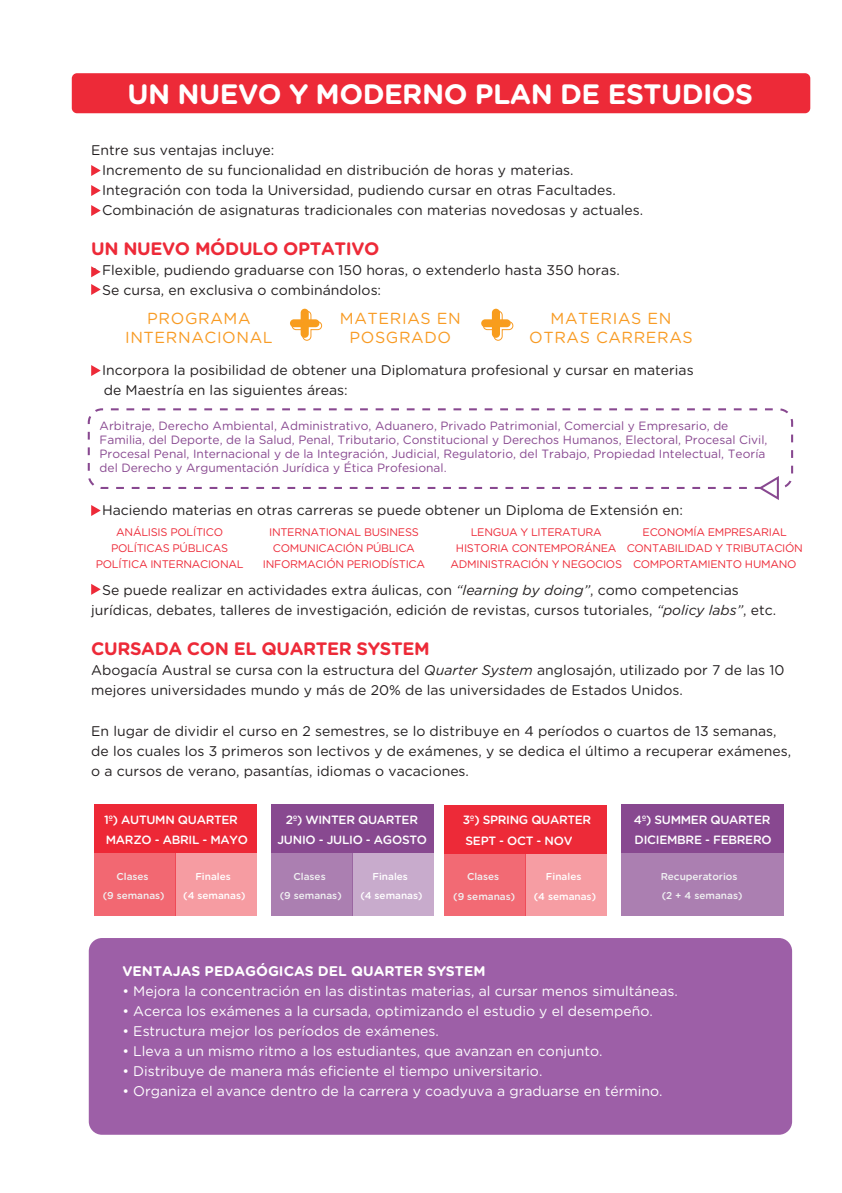
<style>
.page{position:relative;width:842px;height:1193px;background:#fff}
.page>*{position:absolute;margin:0;border:0;box-sizing:border-box;transform-origin:0 0}
.t1{font:700 28px "Gotham Rounded";letter-spacing:-.02em;color:#fff}
.t2{font:700 18px "Gotham Rounded";letter-spacing:-.02em;color:#ed2a38}
.t3{font:16px/18px "Gotham Rounded";letter-spacing:.04em;color:#f89b24;text-align:center}
.t4{font:14px/20px "Gotham Rounded";color:#231f20}
.t5{font:14px "Gotham Rounded";color:#fff}
.t6{font:700 14px "Gotham Rounded";color:#fff}
.t7{font:12px/14px "Gotham Rounded";color:#884890}
.t8{font:500 12px "Gotham Rounded";letter-spacing:-.025em;color:#fff}
.t9{font:11px/16px "Gotham Rounded";letter-spacing:-.025em;color:#ed2a38;text-align:center}
.t10{font:500 10px/19.4px "Gotham Rounded";color:#f0f1f2;text-align:center}
.t11{font:500 10px/19.4px "Gotham Rounded";color:#fff;text-align:center}
.s1{font-style:italic}
</style>
<div class="page">
<div style="left:72px;top:73px;width:737px;height:40px;background:#ed2a38;border-radius:5px"></div>
<div style="left:88px;top:408px;width:704px;height:81px;border:2px dashed #884890;border-radius:13px"></div>
<svg style="left:758px;top:476px;width:20px;height:24px"></svg>
<div style="left:89px;top:938px;width:702px;height:196px;background:#9d5fa7;border-radius:13px"></div>
<div style="left:94px;top:804px;width:162px;height:49px;background:#ed2836"></div>
<div style="left:620px;top:804px;width:163px;height:49px;background:#884890"></div>
<div style="left:271px;top:804px;width:162px;height:49px;background:#884990"></div>
<div style="left:444px;top:805px;width:162px;height:48px;background:#ed2a38"></div>
<div style="left:94px;top:853px;width:81px;height:62px;background:#f26872"></div>
<div style="left:620px;top:853px;width:163px;height:62px;background:#ab7fb1"></div>
<div style="left:271px;top:853px;width:81px;height:62px;background:#ab7fb1"></div>
<div style="left:444px;top:853px;width:81px;height:63px;background:#f26a74"></div>
<div style="left:175px;top:853px;width:81px;height:62px;background:#f69ca2"></div>
<div style="left:352px;top:853px;width:81px;height:62px;background:#c8abcc"></div>
<div style="left:525px;top:853px;width:81px;height:63px;background:#f69da3"></div>
<svg style="left:91px;top:165px;width:10px;height:11px"></svg>
<svg style="left:91px;top:185px;width:10px;height:11px"></svg>
<svg style="left:91px;top:205px;width:10px;height:11px"></svg>
<svg style="left:91px;top:266px;width:10px;height:11px"></svg>
<svg style="left:91px;top:284px;width:10px;height:11px"></svg>
<svg style="left:91px;top:365px;width:10px;height:11px"></svg>
<svg style="left:91px;top:505px;width:10px;height:11px"></svg>
<svg style="left:91px;top:584px;width:10px;height:11px"></svg>
<svg style="left:290px;top:309px;width:32px;height:32px"></svg>
<svg style="left:481px;top:309px;width:32px;height:32px"></svg>
<h1 class="t1" style="left:127px;top:74px;width:627px">UN NUEVO Y MODERNO PLAN DE ESTUDIOS</h1>
<p class="t4" style="left:91px;top:140px;width:185px">Entre sus ventajas incluye:</p>
<p class="t4" style="left:91px;top:160px;width:483px">• Incremento de su funcionalidad en distribución de horas y materias.</p>
<p class="t4" style="left:91px;top:180px;width:526px">• Integración con toda la Universidad, pudiendo cursar en otras Facultades.</p>
<p class="t4" style="left:91px;top:200px;width:553px">• Combinación de asignaturas tradicionales con materias novedosas y actuales.</p>
<p class="t2" style="left:91px;top:236px;width:290px">UN NUEVO MÓDULO OPTATIVO</p>
<p class="t4" style="left:91px;top:260px;width:530px">• Flexible, pudiendo graduarse con 150 horas, o extenderlo hasta 350 horas.</p>
<p class="t4" style="left:91px;top:280px;width:291px">• Se cursa, en exclusiva o combinándolos:</p>
<p class="t3" style="left:125px;top:309px;width:149px">PROGRAMA<br>INTERNACIONAL</p>
<p class="t3" style="left:340px;top:309px;width:122px">MATERIAS EN<br>POSGRADO</p>
<p class="t3" style="left:529px;top:309px;width:165px">MATERIAS EN<br>OTRAS CARRERAS</p>
<p class="t4" style="left:104px;top:360px;width:591px;text-indent:-13px">• Incorpora la posibilidad de obtener una Diplomatura profesional y cursar en materias de Maestría en las siguientes áreas:</p>
<p class="t7" style="left:99px;top:418px;width:669px">Arbitraje, Derecho Ambiental, Administrativo, Aduanero, Privado Patrimonial, Comercial y Empresario, de Familia, del Deporte, de la Salud, Penal, Tributario, Constitucional y Derechos Humanos, Electoral, Procesal Civil, Procesal Penal, Internacional y de la Integración, Judicial, Regulatorio, del Trabajo, Propiedad Intelectual, Teoría del Derecho y Argumentación Jurídica y Ética Profesional.</p>
<p class="t4" style="left:91px;top:500px;width:593px">• Haciendo materias en otras carreras se puede obtener un Diploma de Extensión en:</p>
<p class="t9" style="left:96px;top:523px;width:149px">ANÁLISIS POLÍTICO<br>POLÍTICAS PÚBLICAS<br>POLÍTICA INTERNACIONAL</p>
<p class="t9" style="left:263px;top:523px;width:164px">INTERNATIONAL BUSINESS<br>COMUNICACIÓN PÚBLICA<br>INFORMACIÓN PERIODÍSTICA</p>
<p class="t9" style="left:450px;top:523px;width:173px">LENGUA Y LITERATURA<br>HISTORIA CONTEMPORÁNEA<br>ADMINISTRACIÓN Y NEGOCIOS</p>
<p class="t9" style="left:626px;top:523px;width:178px">ECONOMÍA EMPRESARIAL<br>CONTABILIDAD Y TRIBUTACIÓN<br>COMPORTAMIENTO HUMANO</p>
<p class="t4" style="left:91px;top:580px;width:686px">• Se puede realizar en actividades extra áulicas, con <span class="s1">“learning by doing”</span>, como competencias jurídicas, debates, talleres de investigación, edición de revistas, cursos tutoriales, <span class="s1">“policy labs”</span>, etc.</p>
<p class="t2" style="left:91px;top:636px;width:340px">CURSADA CON EL QUARTER SYSTEM</p>
<p class="t4" style="left:91px;top:660px;width:694px">Abogacía Austral se cursa con la estructura del <span class="s1">Quarter System</span> anglosajón, utilizado por 7 de las 10 mejores universidades mundo y más de 20% de las universidades de Estados Unidos.</p>
<p class="t4" style="left:91px;top:720px;width:701px">En lugar de dividir el curso en 2 semestres, se lo distribuye en 4 períodos o cuartos de 13 semanas, de los cuales los 3 primeros son lectivos y de exámenes, y se dedica el último a recuperar exámenes, o a cursos de verano, pasantías, idiomas o vacaciones.</p>
<p class="t8" style="left:104px;top:810px;width:135px">1º) AUTUMN QUARTER</p>
<p class="t8" style="left:285px;top:810px;width:134px">2º) WINTER QUARTER</p>
<p class="t8" style="left:462px;top:811px;width:130px">3º) SPRING QUARTER</p>
<p class="t8" style="left:633px;top:810px;width:138px">4º) SUMMER QUARTER</p>
<p class="t8" style="left:106px;top:831px;width:143px">MARZO - ABRIL - MAYO</p>
<p class="t8" style="left:277px;top:831px;width:151px">JUNIO - JULIO - AGOSTO</p>
<p class="t8" style="left:465px;top:831px;width:108px">SEPT - OCT - NOV</p>
<p class="t8" style="left:634px;top:831px;width:138px">DICIEMBRE - FEBRERO</p>
<p class="t10" style="left:103px;top:866px;width:63px">Clases<br>(9 semanas)</p>
<p class="t10" style="left:660px;top:866px;width:83px;text-align:left">Recuperatorios (2 + 4 semanas)</p>
<p class="t11" style="left:183px;top:866px;width:64px">Finales<br>(4 semanas)</p>
<p class="t11" style="left:360px;top:866px;width:64px">Finales<br>(4 semanas)</p>
<p class="t11" style="left:533px;top:866px;width:64px">Finales<br>(4 semanas)</p>
<p class="t10" style="left:279px;top:866px;width:63px">Clases<br>(9 semanas)</p>
<p class="t10" style="left:453px;top:866px;width:63px">Clases<br>(9 semanas)</p>
<p class="t6" style="left:122px;top:960px;width:364px">VENTAJAS PEDAGÓGICAS DEL QUARTER SYSTEM</p>
<p class="t5" style="left:122px;top:981px;width:557px">• Mejora la concentración en las distintas materias, al cursar menos simultáneas.</p>
<p class="t5" style="left:122px;top:1001px;width:531px">• Acerca los exámenes a la cursada, optimizando el estudio y el desempeño.</p>
<p class="t5" style="left:122px;top:1021px;width:318px">• Estructura mejor los períodos de exámenes.</p>
<p class="t5" style="left:122px;top:1041px;width:481px">• Lleva a un mismo ritmo a los estudiantes, que avanzan en conjunto.</p>
<p class="t5" style="left:122px;top:1061px;width:421px">• Distribuye de manera más eficiente el tiempo universitario.</p>
<p class="t5" style="left:122px;top:1081px;width:541px">• Organiza el avance dentro de la carrera y coadyuva a graduarse en término.</p>
</div>
